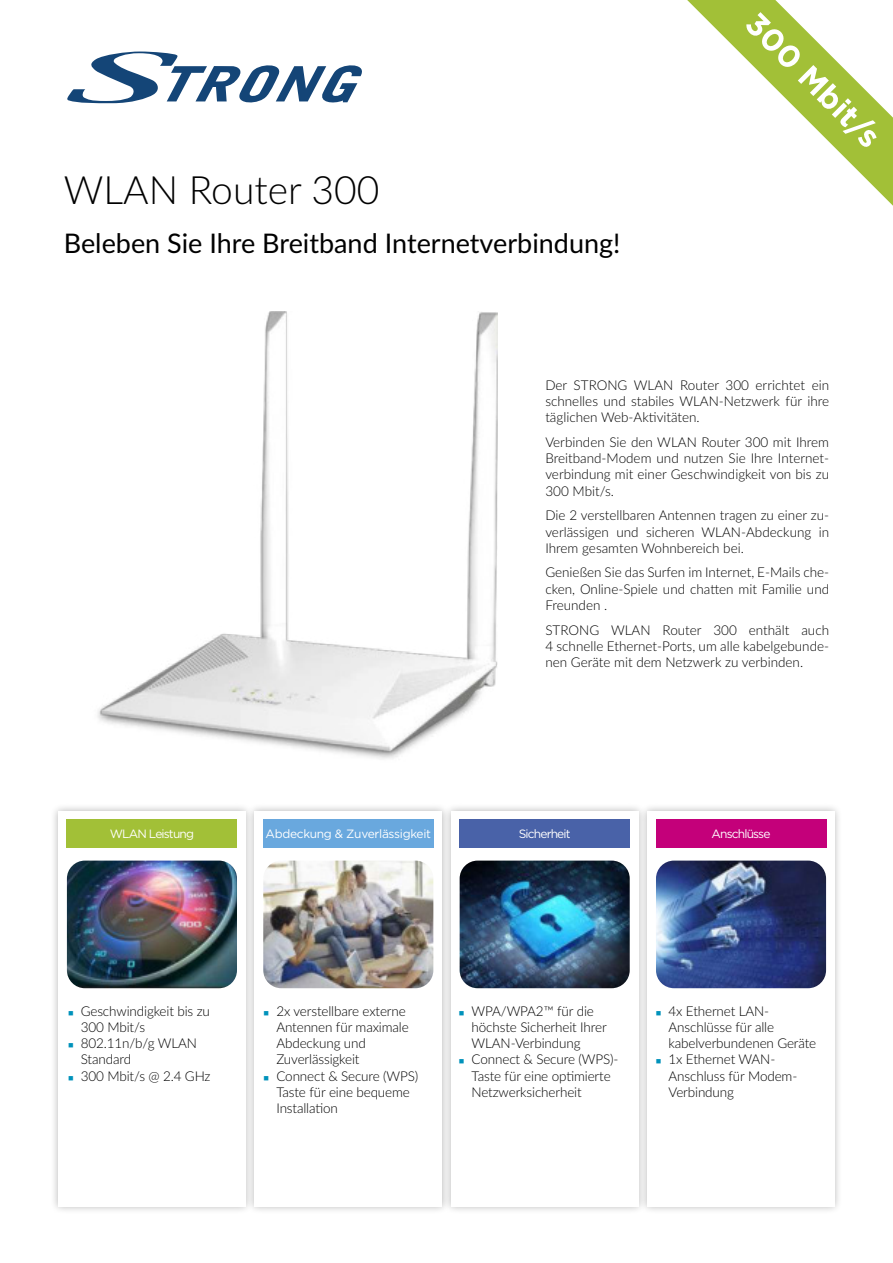
<style>
.page{position:relative;width:893px;height:1263px;background:#fff}
.page>*{position:absolute;margin:0;border:0;box-sizing:border-box;transform-origin:0 0}
.t1{font:300 39px "Lato";color:#000}
.t2{font:27px "Lato";color:#000}
.t3{font:300 13.5px/16.2px "Lato";letter-spacing:-.01em;color:#000;text-align:justify}
.t4{font:12px "Gotham";letter-spacing:-.07em;color:#fff}
.t5{font:12px "Gotham";letter-spacing:-.025em;color:#fff}
</style>
<div class="page">
<svg style="left:67px;top:52px;width:295px;height:52px"></svg>
<svg style="left:687px;top:0;width:206px;height:206px"></svg>
<svg style="left:746px;top:12px;width:130px;height:136px"></svg>
<div style="left:50px;top:803px;width:204px;height:411px;background:#000;opacity:.3"></div>
<div style="left:58px;top:811px;width:187px;height:395px;background:#fff"></div>
<div style="left:246px;top:803px;width:204px;height:411px;background:#000;opacity:.3"></div>
<div style="left:255px;top:811px;width:187px;height:395px;background:#fff"></div>
<div style="left:443px;top:803px;width:203px;height:411px;background:#000;opacity:.3"></div>
<div style="left:451px;top:811px;width:187px;height:395px;background:#fff"></div>
<div style="left:639px;top:803px;width:204px;height:411px;background:#000;opacity:.3"></div>
<div style="left:647px;top:811px;width:188px;height:395px;background:#fff"></div>
<img style="left:97px;top:312px;width:401px;height:447px">
<img style="left:656px;top:860px;width:170px;height:128px">
<img style="left:67px;top:860px;width:170px;height:128px">
<img style="left:460px;top:860px;width:170px;height:128px">
<img style="left:263px;top:860px;width:170px;height:128px">
<div style="left:67px;top:819px;width:170px;height:29px;background:#a2c037"></div>
<div style="left:263px;top:819px;width:170px;height:29px;background:#69a8de"></div>
<div style="left:460px;top:819px;width:170px;height:29px;background:#4962a8"></div>
<div style="left:656px;top:819px;width:170px;height:29px;background:#c4007a"></div>
<h1 class="t1" style="left:64px;top:174px;width:317px">WLAN Router 300</h1>
<h2 class="t2" style="left:64px;top:233px;width:558px">Beleben Sie Ihre Breitband Internetverbindung!</h2>
<p class="t3" style="left:545px;top:378px;width:285px">Der STRONG WLAN Router 300 errichtet ein schnelles und stabiles WLAN-Netzwerk für ihre täglichen Web-Aktivitäten.</p>
<p class="t3" style="left:545px;top:435px;width:285px">Verbinden Sie den WLAN Router 300 mit Ihrem Breitband-Modem und nutzen Sie Ihre Internet&shy;verbindung mit einer Geschwindigkeit von bis zu 300 Mbit/s.</p>
<p class="t3" style="left:545px;top:507px;width:285px">Die 2 verstellbaren Antennen tragen zu einer zu&shy;verlässigen und sicheren WLAN-Abdeckung in Ihrem gesamten Wohnbereich bei.</p>
<p class="t3" style="left:545px;top:565px;width:285px">Genießen Sie das Surfen im Internet, E-Mails che&shy;cken, Online-Spiele und chatten mit Familie und Freunden .</p>
<p class="t3" style="left:545px;top:622px;width:285px">STRONG WLAN Router 300 enthält auch 4 schnelle Ethernet-Ports, um alle kabelgebunde&shy;nen Geräte mit dem Netzwerk zu verbinden.</p>
<p class="t4" style="left:110px;top:829px;width:86px">WLAN Leistung</p>
<p class="t5" style="left:265px;top:829px;width:167px">Abdeckung &amp; Zuverlässigkeit</p>
<p class="t4" style="left:519px;top:829px;width:53px">Sicherheit</p>
<p class="t4" style="left:711px;top:829px;width:61px">Anschlüsse</p>
<p class="t3" style="left:81px;top:1004px;width:131px;text-align:left">Geschwindigkeit bis zu<br>300 Mbit/s<br>802.11n/b/g WLAN<br>Standard<br>300 Mbit/s @ 2.4 GHz</p>
<p class="t3" style="left:276px;top:1002px;width:144px;text-align:left">2x verstellbare externe<br>Antennen für maximale<br>Abdeckung und<br>Zuverlässigkeit<br>Connect &amp; Secure (WPS)<br>Taste für eine bequeme<br>Installation</p>
<p class="t3" style="left:472px;top:1004px;width:148px;text-align:left">WPA/WPA2™ für die höchste Sicherheit Ihrer<br>WLAN-Verbindung<br>Connect &amp; Secure (WPS)-<br>Taste für eine optimierte<br>Netzwerksicherheit</p>
<p class="t3" style="left:668px;top:1004px;width:149px;text-align:left">4x Ethernet LAN-<br>Anschlüsse für alle kabelverbundenen Geräte<br>1x Ethernet WAN-<br>Anschluss für Modem-<br>Verbindung</p>
</div>
